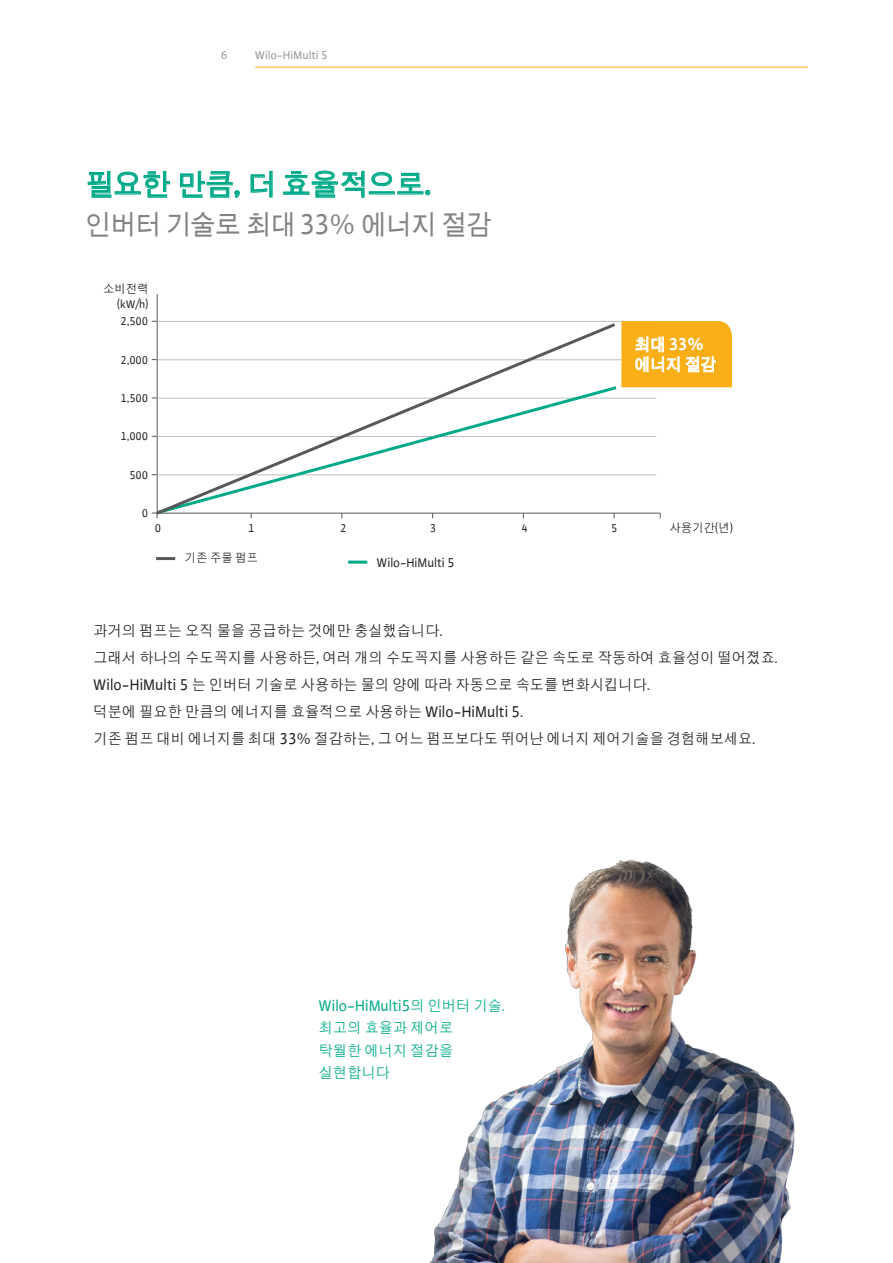
<style>
.page{position:relative;width:893px;height:1263px;background:#fff}
.page>*{position:absolute;margin:0;border:0;box-sizing:border-box;transform-origin:0 0}
.t1{font:700 28.5px "WILO Plus FM Global";color:#0a8}
.t2{font:700 27px "WILO Plus FM Global";letter-spacing:-.025em;color:#808285;scale:.95 1}
.t3{font:700 18px "WILO Plus FM Global";color:#fff;scale:.95 1}
.t4{font:16.5px "WILO Plus FM Global";color:#0a8;scale:.95 1}
.t5{font:700 16.5px "WILO Plus FM Global";color:#fff;scale:.95 1}
.t6{font:15px/27px "WILO Plus FM Global";color:#231f20;scale:.95 1}
.t7{font:15px/22.5px "WILO Plus FM Global";color:#0a8;text-align:justify;scale:.95 1}
.t8{font:13.5px "WILO Plus FM Global";color:#231f20;scale:.95 1}
.t9{font:12px/14.5px "WILO Plus FM Global";color:#231f20;text-align:right;scale:.95 1}
.t10{font:12px "WILO Plus FM Global";color:#939598}
.s1{font-weight:400;font-size:30px}
.s2{font-size:16.5px}
.s3{font-size:15px}
</style>
<div class="page">
<hr style="left:255px;top:67px;width:553px;height:1px;background:#faaf18">
<img style="left:429px;top:859px;width:366px;height:404px">
<svg style="left:87px;top:171px;width:83px;height:27px"></svg>
<svg style="left:180px;top:171px;width:60px;height:27px"></svg>
<svg style="left:250px;top:171px;width:23px;height:27px"></svg>
<svg style="left:283px;top:170px;width:148px;height:28px"></svg>
<hr style="left:157px;top:474px;width:499px;height:1px;background:#bcbdc0">
<hr style="left:157px;top:436px;width:499px;height:1px;background:#bcbdc0">
<hr style="left:157px;top:398px;width:499px;height:1px;background:#bcbdc0">
<hr style="left:157px;top:359px;width:499px;height:1px;background:#bcbdc0">
<hr style="left:157px;top:321px;width:499px;height:1px;background:#bcbdc0">
<hr style="left:156px;top:557px;width:19px;height:3px;background:#57585a">
<hr style="left:348px;top:561px;width:19px;height:3px;background:#0a8">
<svg style="left:621px;top:321px;width:111px;height:66px;background:#fab731"></svg>
<svg style="left:153px;top:321px;width:466px;height:196px"></svg>
<p class="t10" style="left:221px;top:48px;width:8px">6</p>
<p class="t10" style="left:255px;top:48px;width:74px">Wilo-HiMulti 5</p>
<h1 class="t1" style="left:85px;top:168px;width:348px">필요한 만큼, 더 효율적으로.</h1>
<h2 class="t2" style="left:85px;top:208px;width:429px">인버터 기술로 최대 <span class="s1">33%</span> 에너지 절감</h2>
<p class="t9" style="left:103px;top:282px;width:50px">소비전력 (kW/h)</p>
<p class="t9" style="left:121px;top:314px;width:30px">2,500</p>
<p class="t9" style="left:121px;top:352px;width:30px">2,000</p>
<p class="t9" style="left:121px;top:391px;width:30px">1,500</p>
<p class="t9" style="left:121px;top:429px;width:30px">1,000</p>
<p class="t9" style="left:130px;top:467px;width:21px">500</p>
<p class="t9" style="left:142px;top:506px;width:8px">0</p>
<p class="t9" style="left:155px;top:520px;width:8px">0</p>
<p class="t3" style="left:634px;top:334px;width:75px"><span class="s2">최대</span> 33%</p>
<p class="t5" style="left:634px;top:355px;width:88px">에너지 절감</p>
<p class="t9" style="left:249px;top:520px;width:8px">1</p>
<p class="t9" style="left:341px;top:520px;width:8px">2</p>
<p class="t9" style="left:430px;top:520px;width:8px">3</p>
<p class="t9" style="left:522px;top:520px;width:8px">4</p>
<p class="t9" style="left:611px;top:520px;width:8px">5</p>
<p class="t9" style="left:185px;top:550px;width:79px">기존 주물 펌프</p>
<p class="t8" style="left:377px;top:554px;width:83px">Wilo-HiMulti 5</p>
<p class="t9" style="left:670px;top:520px;width:69px">사용기간(년)</p>
<p class="t6" style="left:94px;top:617px;width:722px">과거의 펌프는 오직 물을 공급하는 것에만 충실했습니다.<br>그래서 하나의 수도꼭지를 사용하든, 여러 개의 수도꼭지를 사용하든 같은 속도로 작동하여 효율성이 떨어졌죠.<br><span class="s2">Wilo-HiMulti 5</span> 는 인버터 기술로 사용하는 물의 양에 따라 자동으로 속도를 변화시킵니다.<br>덕분에 필요한 만큼의 에너지를 효율적으로 사용하는 <span class="s2">Wilo-HiMulti 5</span>.<br>기존 펌프 대비 에너지를 최대 <span class="s2">33%</span> 절감하는, 그 어느 펌프보다도 뛰어난 에너지 제어기술을 경험해보세요.</p>
<p class="t4" style="left:319px;top:995px;width:198px">Wilo-HiMulti5<span class="s3">의 인버터 기술.</span></p>
<p class="t7" style="left:319px;top:1017px;width:143px">최고의 효율과 제어로 탁월한 에너지 절감을 실현합니다</p>
</div>
